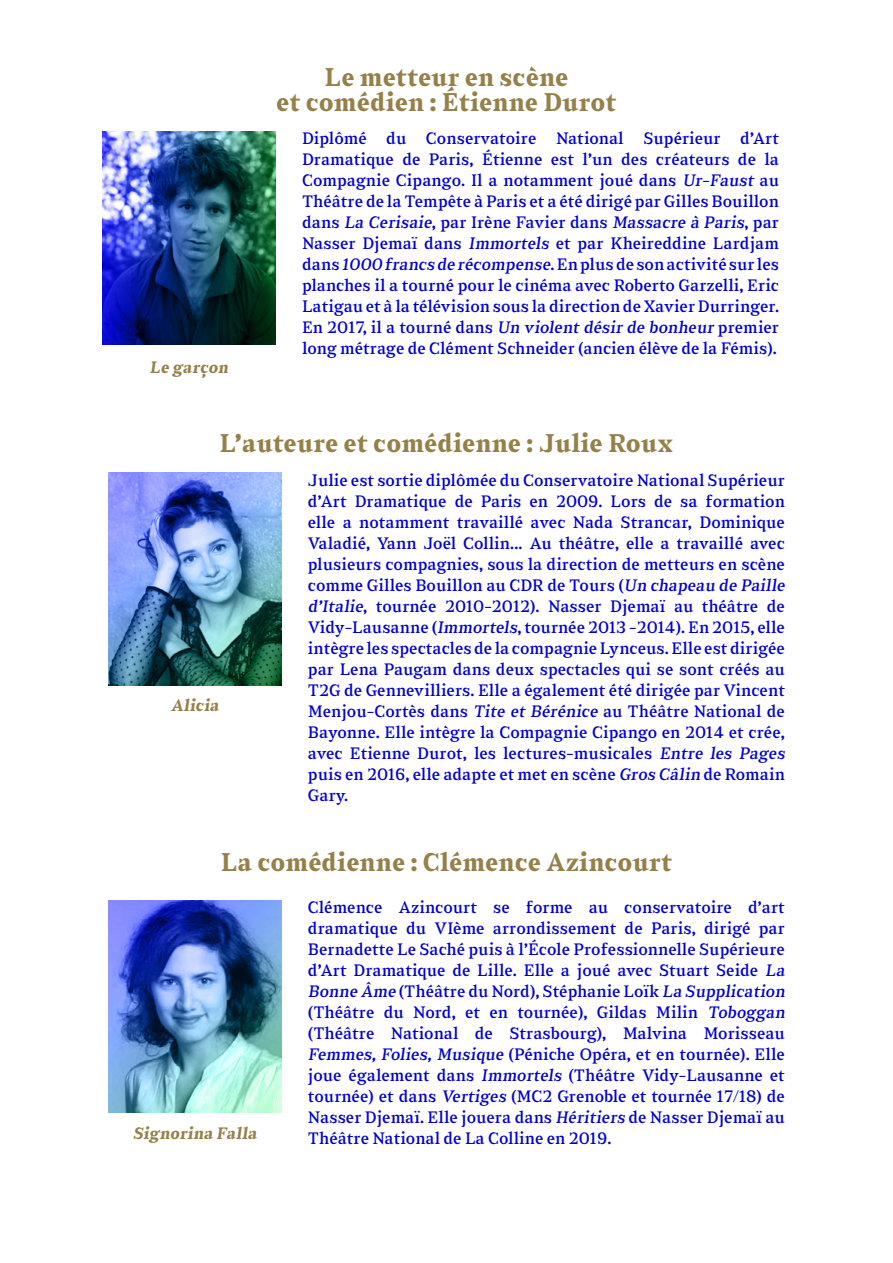
<style>
.page{position:relative;width:893px;height:1263px;background:#fff}
.page>*{position:absolute;margin:0;border:0;box-sizing:border-box;transform-origin:0 0}
.t1{font:700 25.5px/25.5px "Sabre";color:#96804a;text-align:center}
.t2{font:16.5px/21px "Sabre";color:#00c}
.t3{font:700 16.5px "Sabre";color:#96804a}
</style>
<div class="page">
<img style="left:102px;top:131px;width:174px;height:213px">
<img style="left:108px;top:472px;width:174px;height:213px">
<img style="left:108px;top:900px;width:174px;height:213px">
<h1 class="t1" style="left:276px;top:65px;width:342px">Le metteur en scène<br>et comédien : Étienne Durot</h1>
<p class="t3" style="left:150px;top:357px;width:83px">Le garçon</p>
<p class="t2" style="left:302px;top:128px;width:479px;text-align:justify">Diplômé du Conservatoire National Supérieur d’Art Dramatique de Paris, Étienne est l’un des créateurs de la Compagnie Cipango. Il a notamment joué dans Ur-Faust au Théâtre de la Tempête à Paris et a été dirigé par Gilles Bouillon d an s La Cerisaie, p ar I r è ne Favi e r d an s Massacre à Paris, p ar Nasser Djemaï dans Immortels et par Kheireddine Lardjam dans 1000 francs de récompense. En plus de son activité sur les planches il a tourné pour le cinéma avec Roberto Garzelli, Eric Latigau et à la télévision sous la direction de Xavier Durringer.<br>En 2017, il a tourné dans Un violent désir de bonheur premier long métrage de Clément Schneider (ancien élève de la Fémis).</p>
<h1 class="t1" style="left:220px;top:431px;width:455px">L’auteure et comédienne : Julie Roux</h1>
<p class="t3" style="left:171px;top:695px;width:53px">Alicia</p>
<p class="t2" style="left:308px;top:470px;width:481px">Julie est sortie diplômée du Conservatoire National Supérieur d’Art Dramatique de Paris en 2009. Lors de sa formation elle a notamment travaillé avec Nada Strancar, Dominique Valadié, Yann Joël Collin... Au théâtre, elle a travaillé avec plusieurs compagnies, sous la direction de metteurs en scène comme Gilles Bouillon au CDR de Tours (Un chapeau de Paille d’Italie, tournée 2010-2012). Nasser Djemaï au théâtre de Vidy-Lausanne (Immortels, tournée 2013 -2014). En 2015, elle intègre les spectacles de la compagnie Lynceus. Elle est dirigée par Lena Paugam dans deux spectacles qui se sont créés au T2G de Gennevilliers. Elle a également été dirigée par Vincent Menjou-Cortès dans Tite et Bérénice au Théâtre National de Bayonne. Elle intègre la Compagnie Cipango en 2014 et crée, avec Etienne Durot, les lectures-musicales Entre les Pages puis en 2016, elle adapte et met en scène Gros Câlin de Romain Gary.</p>
<h1 class="t1" style="left:221px;top:850px;width:453px">La comédienne : Clémence Azincourt</h1>
<p class="t2" style="left:308px;top:897px;width:481px">Clémence Azincourt se forme au conservatoire d’art dramatique du VIème arrondissement de Paris, dirigé par Bernadette Le Saché puis à l’École Professionnelle Supérieure d’Art Dramatique de Lille. Elle a joué avec Stuart Seide La Bonne Âme (Théâtre du Nord), Stéphanie Loïk La Supplication (Théâtre du Nord, et en tournée), Gildas Milin Toboggan (Théâtre National de Strasbourg), Malvina Morisseau Femmes, Folies, Musique (Péniche Opéra, et en tournée). Elle joue également dans Immortels (Théâtre Vidy-Lausanne et tournée) et dans Vertiges (MC2 Grenoble et tournée 17/18) de Nasser Djemaï. Elle jouera dans Héritiers de Nasser Djemaï au Théâtre National de La Colline en 2019.</p>
<p class="t3" style="left:133px;top:1123px;width:129px">Signorina Falla</p>
</div>
